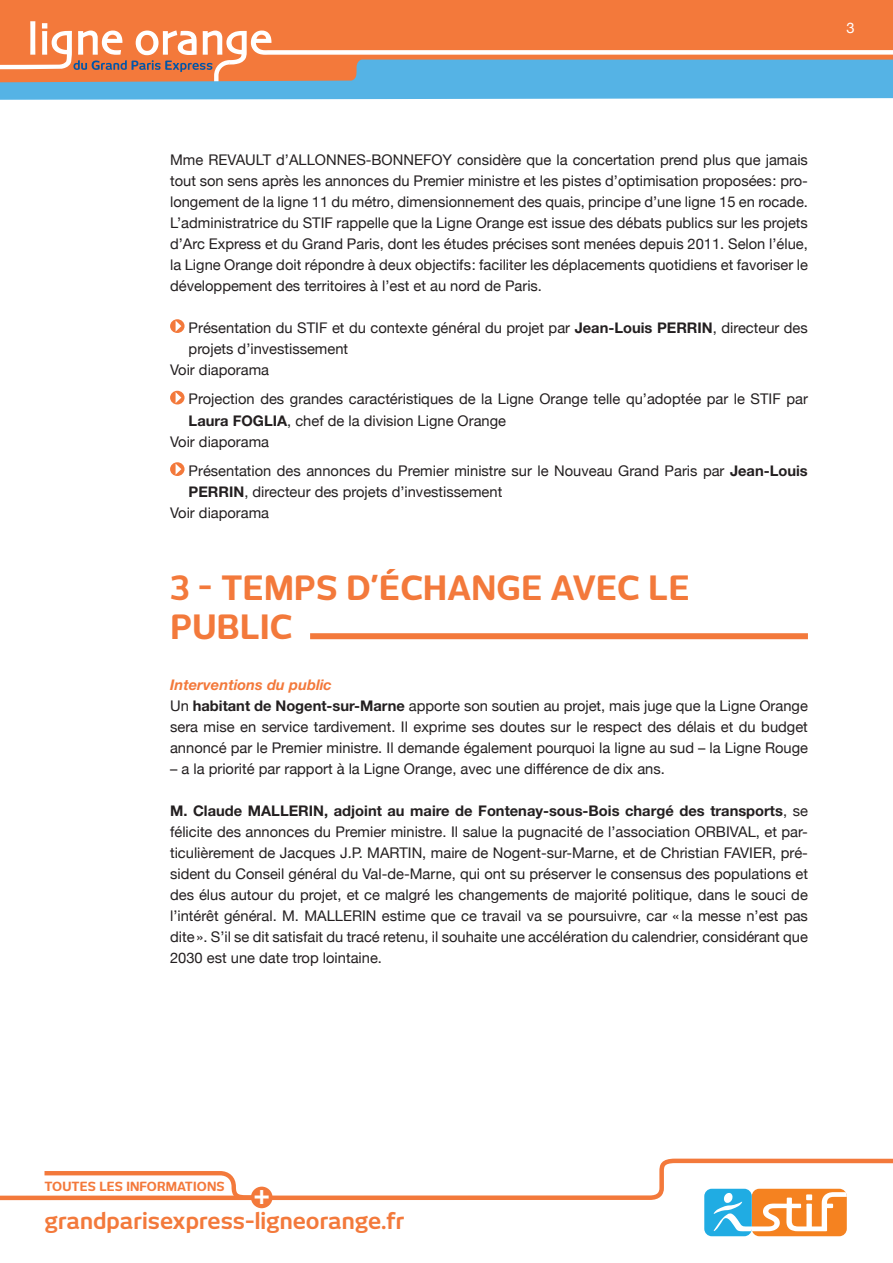
<style>
.page{position:relative;width:893px;height:1263px;background:#fff}
.page>*{position:absolute;margin:0;border:0;box-sizing:border-box;transform-origin:0 0}
.t1{font:700 33px/39.6px "New June";letter-spacing:.01em;color:#f3793b}
.t2{font:700 27.6px "Helvetica Neue";color:#fff}
.t3{font:700 22.35px "New June";color:#f3793b}
.t4{font:14.7px/21px "Helvetica Neue";color:#231f20;text-align:justify}
.t5{font:14.7px "Helvetica Neue";color:#fff}
.t6{font:700 12.45px "New June";letter-spacing:.01em;color:#f3793b}
.s1{font-weight:700}
.s2{font-weight:700;font-style:italic;color:#f3793b}
</style>
<div class="page">
<div style="left:0;top:0;width:893px;height:83px;background:#f3793b"></div>
<svg style="left:0;top:21px;width:893px;height:79px"></svg>
<svg style="left:0;top:1158px;width:893px;height:51px"></svg>
<svg style="left:750px;top:1187px;width:99px;height:51px"></svg>
<svg style="left:702px;top:1187px;width:52px;height:51px"></svg>
<div style="left:752px;top:1189px;width:95px;height:47px;background:#f58220;border-radius:8px"></div>
<div style="left:704px;top:1189px;width:48px;height:47px;background:#20ace3;border-radius:7px"></div>
<svg style="left:705px;top:1181px;width:142px;height:50px"></svg>
<svg style="left:40px;top:1169px;width:230px;height:33px"></svg>
<div style="left:251px;top:1186px;width:22px;height:22px;background:#f3793b;border-radius:50%"></div>
<svg style="left:170px;top:319px;width:15px;height:14px"></svg>
<svg style="left:176px;top:321px;width:5px;height:11px"></svg>
<svg style="left:170px;top:391px;width:15px;height:13px"></svg>
<svg style="left:176px;top:392px;width:5px;height:11px"></svg>
<svg style="left:170px;top:462px;width:15px;height:14px"></svg>
<svg style="left:176px;top:464px;width:5px;height:11px"></svg>
<div style="left:310px;top:633px;width:498px;height:6px;background:#f3793b"></div>
<p class="t5" style="left:846px;top:17px;width:10px">3</p>
<p class="t4" style="left:170px;top:150px;width:639px">Mme REVAULT d’ALLONNES-BONNEFOY considère que la concertation prend plus que jamais tout son sens après les annonces du Premier ministre et les pistes d’optimisation proposées : pro&shy;longement de la ligne 11 du métro, dimensionnement des quais, principe d’une ligne 15 en rocade.<br>L’administratrice du STIF rappelle que la Ligne Orange est issue des débats publics sur les projets d’Arc Express et du Grand Paris, dont les études précises sont menées depuis 2011. Selon l’élue, la Ligne Orange doit répondre à deux objectifs : faciliter les déplacements quotidiens et favoriser le développement des territoires à l’est et au nord de Paris.</p>
<p class="t4" style="left:189px;top:318px;width:621px">Présentation du STIF et du contexte général du projet par <span class="s1">Jean-Louis PERRIN</span>, directeur des</p>
<p class="t4" style="left:189px;top:339px;width:161px">projets d’investissement</p>
<p class="t4" style="left:170px;top:360px;width:101px">Voir diaporama</p>
<p class="t4" style="left:189px;top:390px;width:621px">Projection des grandes caractéristiques de la Ligne Orange telle qu’adoptée par le STIF par</p>
<p class="t4" style="left:189px;top:411px;width:319px"><span class="s1">Laura FOGLIA</span>, chef de la division Ligne Orange</p>
<p class="t4" style="left:170px;top:432px;width:101px">Voir diaporama</p>
<p class="t4" style="left:189px;top:461px;width:621px">Présentation des annonces du Premier ministre sur le Nouveau Grand Paris par <span class="s1">Jean-Louis</span></p>
<p class="t4" style="left:189px;top:482px;width:315px"><span class="s1">PERRIN</span>, directeur des projets d’investissement</p>
<p class="t4" style="left:170px;top:503px;width:101px">Voir diaporama</p>
<h1 class="t1" style="left:170px;top:567px;width:499px">3 - TEMPS D’ÉCHANGE AVEC LE<br>PUBLI</h1>
<h1 class="t1" style="left:270px;top:607px;width:24px">C</h1>
<p class="t4" style="left:170px;top:675px;width:639px;text-align:left"><span class="s2">Interventions du public<br></span>Un <span class="s1">habitant de Nogent-sur-Marne</span> apporte son soutien au projet, mais juge que la Ligne Orange sera mise en service tardivement. Il exprime ses doutes sur le respect des délais et du budget annoncé par le Premier ministre. Il demande également pourquoi la ligne au sud – la Ligne Rouge</p>
<p class="t4" style="left:170px;top:759px;width:496px">– a la priorité par rapport à la Ligne Orange, avec une différence de dix ans.</p>
<p class="t4" style="left:170px;top:801px;width:639px"><span class="s1">M. Claude MALLERIN, adjoint au maire de Fontenay-sous-Bois chargé des transports</span>, se félicite des annonces du Premier ministre. Il salue la pugnacité de l’association ORBIVAL, et par&shy;ticulièrement de Jacques J.P. MARTIN, maire de Nogent-sur-Marne, et de Christian FAVIER, pré&shy;sident du Conseil général du Val-de-Marne, qui ont su préserver le consensus des populations et des élus autour du projet, et ce malgré les changements de majorité politique, dans le souci de l’intérêt général. M. MALLERIN estime que ce travail va se poursuivre, car « la messe n’est pas dite ». S’il se dit satisfait du tracé retenu, il souhaite une accélération du calendrier, considérant que 2030 est une date trop lointaine.</p>
<p class="t6" style="left:45px;top:1179px;width:182px">TOUTES LES INFORMATIONS</p>
<h2 class="t2" style="left:253px;top:1177px;width:18px">+</h2>
<h3 class="t3" style="left:45px;top:1208px;width:361px">GRANDPARISEXPRESS-LIGNEORANGE.FR</h3>
</div>
